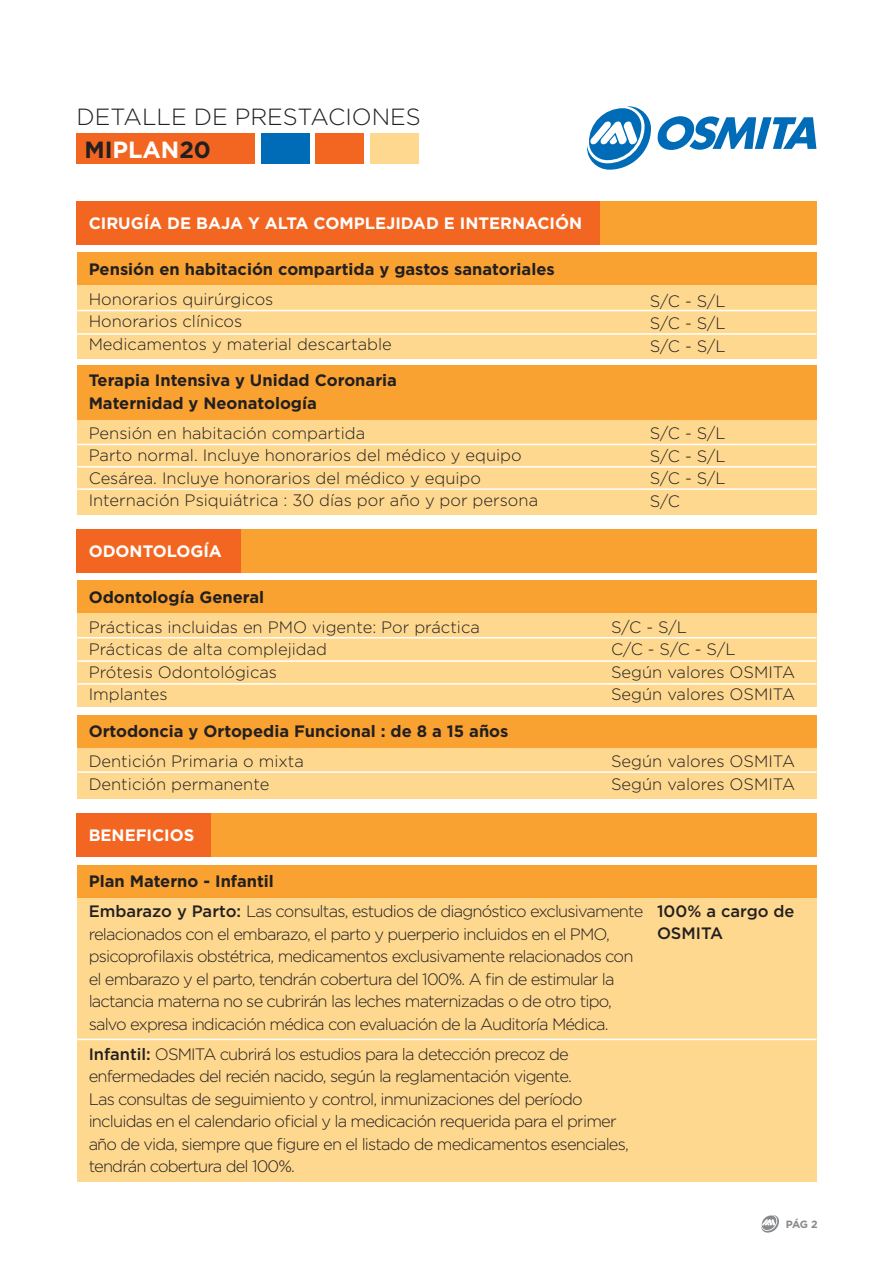
<style>
.page{position:relative;width:893px;height:1263px;background:#fff}
.page>*{position:absolute;margin:0;border:0;box-sizing:border-box;transform-origin:0 0}
.t1{font:300 23.4px/33px "Gotham";color:#231f20}
.t2{font:300 16.5px/22.5px "Gotham";letter-spacing:-.05em;color:#231f20}
.t3{font:300 16.5px/22.5px "Gotham";color:#231f20}
.t4{font:700 16.5px/22.5px "Gotham";color:#231f20}
.t5{font:700 16.5px "Gotham";color:#fff}
.t6{font:500 16.5px/22.5px "Gotham";color:#231f20}
.t7{font:700 10.5px "Gotham";color:#87898c}
.s1{font-weight:700}
.s2{font-weight:700;color:#fff}
.s3{font-weight:500}
</style>
<div class="page">
<div style="left:77px;top:133px;width:178px;height:31px;background:#f36621"></div>
<div style="left:261px;top:133px;width:48px;height:31px;background:#006cb7"></div>
<div style="left:316px;top:133px;width:48px;height:31px;background:#f36621"></div>
<div style="left:370px;top:133px;width:49px;height:31px;background:#fed88f"></div>
<svg style="left:587px;top:106px;width:229px;height:64px"></svg>
<svg style="left:761px;top:1215px;width:18px;height:17px"></svg>
<div style="left:77px;top:201px;width:739px;height:44px;background:#f9a232"></div>
<div style="left:77px;top:201px;width:523px;height:44px;background:#f36621"></div>
<div style="left:77px;top:813px;width:739px;height:44px;background:#f9a232"></div>
<div style="left:77px;top:813px;width:134px;height:44px;background:#f36621"></div>
<div style="left:77px;top:254px;width:739px;height:105px;background:#fed88f"></div>
<div style="left:77px;top:866px;width:739px;height:316px;background:#fed88f"></div>
<div style="left:77px;top:365px;width:739px;height:149px;background:#fed88f"></div>
<hr style="left:77px;top:333px;width:739px;height:2px;background:#fff">
<hr style="left:77px;top:444px;width:739px;height:1px;background:#fff">
<hr style="left:77px;top:310px;width:739px;height:1px;background:#fff">
<hr style="left:77px;top:1039px;width:739px;height:1px;background:#fff">
<hr style="left:77px;top:466px;width:739px;height:2px;background:#fff">
<hr style="left:77px;top:488px;width:739px;height:2px;background:#fff">
<div style="left:77px;top:252px;width:739px;height:33px;background:#f9a232"></div>
<div style="left:77px;top:865px;width:739px;height:32px;background:#f9a232"></div>
<div style="left:77px;top:365px;width:739px;height:55px;background:#f9a232"></div>
<div style="left:77px;top:580px;width:739px;height:127px;background:#fed88f"></div>
<div style="left:77px;top:715px;width:739px;height:84px;background:#fed88f"></div>
<hr style="left:77px;top:660px;width:739px;height:2px;background:#fff">
<hr style="left:77px;top:683px;width:739px;height:2px;background:#fff">
<hr style="left:77px;top:637px;width:739px;height:1px;background:#fff">
<hr style="left:77px;top:771px;width:739px;height:2px;background:#fff">
<div style="left:77px;top:580px;width:739px;height:33px;background:#f9a232"></div>
<div style="left:77px;top:715px;width:739px;height:33px;background:#f9a232"></div>
<div style="left:77px;top:529px;width:739px;height:44px;background:#f9a232"></div>
<div style="left:77px;top:529px;width:164px;height:44px;background:#f36621"></div>
<h1 class="t1" style="left:85px;top:100px;width:338px;text-indent:-8px">DETALLE DE PRESTACIONES<br><span class="s1">MI</span><span class="s2">PLAN</span><span class="s1">20</span></h1>
<p class="t5" style="left:89px;top:212px;width:495px">CIRUGÍA DE BAJA Y ALTA COMPLEJIDAD E INTERNACIÓN</p>
<p class="t4" style="left:89px;top:258px;width:468px">Pensión en habitación compartida y gastos sanatoriales</p>
<p class="t3" style="left:89px;top:287px;width:305px">Honorarios quirúrgicos<br>Honorarios clínicos<br>Medicamentos y material descartable</p>
<p class="t4" style="left:89px;top:369px;width:310px">Terapia Intensiva y Unidad Coronaria<br>Maternidad y Neonatología</p>
<p class="t3" style="left:89px;top:421px;width:451px">Pensión en habitación compartida<br>Parto normal. Incluye honorarios del médico y equipo Cesárea. Incluye honorarios del médico y equipo Internación Psiquiátrica : 30 días por año y por persona</p>
<p class="t5" style="left:89px;top:540px;width:135px">ODONTOLOGÍA</p>
<p class="t4" style="left:89px;top:586px;width:177px">Odontología General</p>
<p class="t3" style="left:89px;top:615px;width:393px">Prácticas incluidas en PMO vigente: Por práctica<br>Prácticas de alta complejidad<br>Prótesis Odontológicas<br>Implantes</p>
<p class="t4" style="left:89px;top:720px;width:421px">Ortodoncia y Ortopedia Funcional : de 8 a 15 años</p>
<p class="t3" style="left:89px;top:750px;width:217px">Dentición Primaria o mixta<br>Dentición permanente</p>
<p class="t5" style="left:89px;top:825px;width:107px">BENEFICIOS</p>
<p class="t2" style="left:650px;top:289px;width:77px;text-align:justify">S/C - S/L S/C - S/L S/C - S/L</p>
<p class="t2" style="left:650px;top:422px;width:77px;text-align:justify">S/C - S/L S/C - S/L S/C - S/L S/C</p>
<p class="t3" style="left:611px;top:615px;width:186px">S/C - S/L<br>C/C - S/C - S/L<br>Según valores OSMITA<br>Según valores OSMITA</p>
<p class="t3" style="left:611px;top:749px;width:186px">Según valores OSMITA<br>Según valores OSMITA</p>
<p class="t2" style="left:89px;top:866px;width:556px;line-height:30px"><span class="s1">Plan Materno - Infantil<br></span><span class="s3">Embarazo y Parto:</span> Las consultas, estudios de diagnóstico exclusivamente</p>
<p class="t2" style="left:89px;top:922px;width:546px">relacionados con el embarazo, el parto y puerperio incluidos en el PMO, psicoprofilaxis obstétrica, medicamentos exclusivamente relacionados con el embarazo y el parto, tendrán cobertura del 100%. A fin de estimular la lactancia materna no se cubrirán las leches maternizadas o de otro tipo, salvo expresa indicación médica con evaluación de la Auditoría Médica.</p>
<p class="t2" style="left:89px;top:1042px;width:542px"><span class="s3">Infantil:</span> OSMITA cubrirá los estudios para la detección precoz de enfermedades del recién nacido, según la reglamentación vigente.<br>Las consultas de seguimiento y control, inmunizaciones del período incluidas en el calendario oficial y la medicación requerida para el primer año de vida, siempre que figure en el listado de medicamentos esenciales, tendrán cobertura del 100%.</p>
<p class="t6" style="left:657px;top:899px;width:139px">100% a cargo de<br>OSMITA</p>
<p class="t7" style="left:786px;top:1217px;width:33px">PÁG 2</p>
</div>
